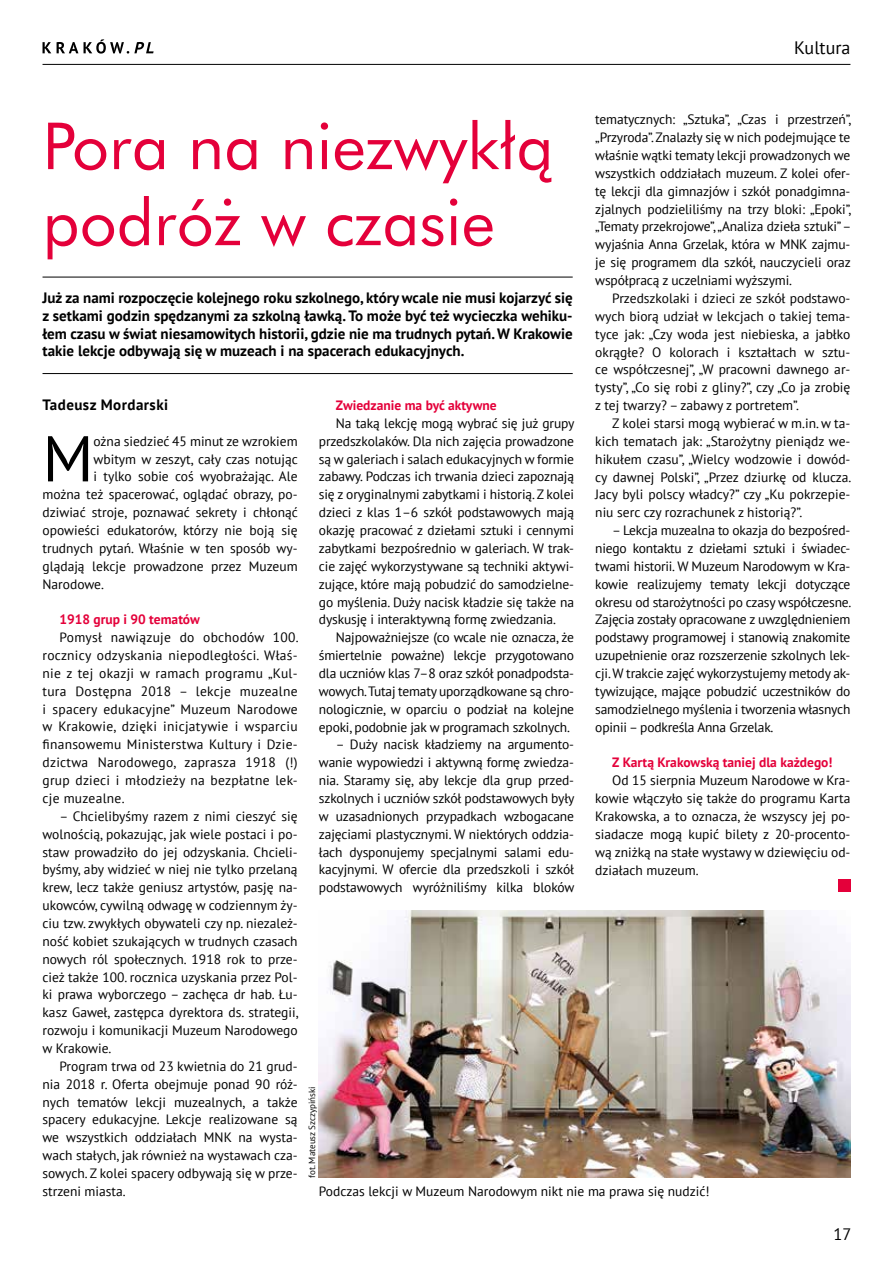
<style>
.page{position:relative;width:893px;height:1263px;background:#fff}
.page>*{position:absolute;margin:0;border:0;box-sizing:border-box;transform-origin:0 0}
.t1{font:64.5px "PT Sans";color:#000}
.t2{font:63.3px/76.1px "Futura PL";color:#e4003a}
.t3{font:18px "PT Sans";color:#000}
.t4{font:16.5px "PT Sans";color:#000}
.t5{font:700 15px/17.9px "PT Sans";color:#000;text-align:justify}
.t6{font:700 15px "PT Sans";letter-spacing:.03em;color:#000}
.t7{font:13.5px/17.9px "PT Sans";letter-spacing:-.01em;color:#000;text-align:justify}
.t8{font:700 13.5px "PT Sans";color:#e4003a}
.t9{font:9px "PT Sans";color:#000}
</style>
<div class="page">
<hr style="left:43px;top:64px;width:807px;height:1px;background:#000">
<svg style="left:43px;top:39px;width:111px;height:15px"></svg>
<div style="left:838px;top:879px;width:12px;height:13px;background:#e4003a"></div>
<hr style="left:43px;top:277px;width:530px;height:1px;background:#000">
<hr style="left:43px;top:373px;width:530px;height:1px;background:#000">
<img style="left:319px;top:910px;width:531px;height:268px">
<h3 class="t3" style="left:794px;top:36px;width:58px">Kultura</h3>
<p class="t7" style="left:595px;top:110px;width:258px">tematycznych: „Sztuka”, „Czas i przestrzeń”, „Przyroda”. Znalazły się w nich podejmujące te właśnie wątki tematy lekcji prowadzonych we wszystkich oddziałach muzeum. Z kolei ofer&shy;tę lekcji dla gimnazjów i szkół ponadgimna&shy;zjalnych podzieliliśmy na trzy bloki: „Epoki”, „Tematy przekrojowe”, „Analiza dzieła sztuki” – wyjaśnia Anna Grzelak, która w MNK zajmu&shy;je się programem dla szkół, nauczycieli oraz współpracą z uczelniami wyższymi.</p>
<p class="t7" style="left:595px;top:289px;width:257px;text-indent:17px">Przedszkolaki i dzieci ze szkół podstawo&shy;wych biorą udział w lekcjach o takiej tema&shy;tyce jak: „Czy woda jest niebieska, a jabłko okrągłe? O kolorach i kształtach w sztu&shy;ce współczesnej”, „W pracowni dawnego ar&shy;tysty”, „Co się robi z gliny?”, czy „Co ja zrobię z tej twarzy? – zabawy z portretem”.</p>
<p class="t7" style="left:595px;top:414px;width:258px;text-indent:17px">Z kolei starsi mogą wybierać w m.in. w ta&shy;kich tematach jak: „Starożytny pieniądz we&shy;hikułem czasu”, „Wielcy wodzowie i dowód&shy;cy dawnej Polski”, „Przez dziurkę od klucza.<br>Jacy byli polscy władcy?” czy „Ku pokrzepie&shy;niu serc czy rozrachunek z historią?”.</p>
<p class="t7" style="left:595px;top:521px;width:258px;text-align:left;text-indent:17px">– Lekcja muzealna to okazja do bezpośred&shy;niego kontaktu z dziełami sztuki i świadec&shy;twami historii. W Muzeum Narodowym w Kra&shy;kowie realizujemy tematy lekcji dotyczące okresu od starożytności po czasy współczesne.<br>Zajęcia zostały opracowane z uwzględnieniem podstawy programowej i stanowią znakomite uzupełnienie oraz rozszerzenie szkolnych lek&shy;cji. W trakcie zajęć wykorzystujemy metody ak&shy;tywizujące, mające pobudzić uczestników do samodzielnego myślenia i tworzenia własnych opinii – podkreśla Anna Grzelak.</p>
<p class="t8" style="left:612px;top:754px;width:222px">Z Kartą Krakowską taniej dla każdego!</p>
<p class="t7" style="left:595px;top:771px;width:257px;text-indent:17px">Od 15 sierpnia Muzeum Narodowe w Kra&shy;kowie włączyło się także do programu Karta Krakowska, a to oznacza, że wszyscy jej po&shy;siadacze mogą kupić bilety z 20-procento&shy;wą zniżką na stałe wystawy w dziewięciu od&shy;działach muzeum.</p>
<h2 class="t2" style="left:43px;top:107px;width:512px">Pora na niezwykłą podróż w czasie</h2>
<p class="t5" style="left:43px;top:288px;width:532px">Już za nami rozpoczęcie kolejnego roku szkolnego, który wcale nie musi kojarzyć się z setkami godzin spędzanymi za szkolną ławką. To może być też wycieczka wehiku&shy;łem czasu w świat niesamowitych historii, gdzie nie ma trudnych pytań. W Krakowie takie lekcje odbywają się w muzeach i na spacerach edukacyjnych.</p>
<p class="t6" style="left:43px;top:395px;width:127px">Tadeusz Mordarski</p>
<h1 class="t1" style="left:43px;top:417px;width:53px">M</h1>
<p class="t7" style="left:94px;top:432px;width:206px">ożna siedzieć 45 minut ze wzrokiem</p>
<p class="t8" style="left:336px;top:396px;width:162px">Zwiedzanie ma być aktywne</p>
<p class="t7" style="left:319px;top:414px;width:257px;text-indent:17px">Na taką lekcję mogą wybrać się już grupy przedszkolaków. Dla nich zajęcia prowadzone są w galeriach i salach edukacyjnych w formie zabawy. Podczas ich trwania dzieci zapoznają się z oryginalnymi zabytkami i historią. Z kolei dzieci z klas 1–6 szkół podstawowych mają okazję pracować z dziełami sztuki i cennymi zabytkami bezpośrednio w galeriach. W trak&shy;cie zajęć wykorzystywane są techniki aktywi&shy;zujące, które mają pobudzić do samodzielne&shy;go myślenia. Duży nacisk kładzie się także na dyskusję i interaktywną formę zwiedzania.</p>
<p class="t7" style="left:319px;top:628px;width:257px;text-indent:17px">Najpoważniejsze (co wcale nie oznacza, że śmiertelnie poważne) lekcje przygotowano dla uczniów klas 7–8 oraz szkół ponadpodsta&shy;wowych. Tutaj tematy uporządkowane są chro&shy;nologicznie, w oparciu o podział na kolejne epoki, podobnie jak w programach szkolnych.</p>
<p class="t7" style="left:319px;top:735px;width:257px;text-indent:17px">– Duży nacisk kładziemy na argumento&shy;wanie wypowiedzi i aktywną formę zwiedza&shy;nia. Staramy się, aby lekcje dla grup przed&shy;szkolnych i uczniów szkół podstawowych były w uzasadnionych przypadkach wzbogacane zajęciami plastycznymi. W niektórych oddzia&shy;łach dysponujemy specjalnymi salami edu&shy;kacyjnymi. W ofercie dla przedszkoli i szkół podstawowych wyróżniliśmy kilka bloków</p>
<p class="t7" style="left:94px;top:449px;width:206px">wbitym w zeszyt, cały czas notując</p>
<p class="t7" style="left:94px;top:467px;width:206px">i tylko sobie coś wyobrażając. Ale</p>
<p class="t7" style="left:43px;top:485px;width:257px">można też spacerować, oglądać obrazy, po-</p>
<p class="t7" style="left:43px;top:503px;width:257px">dziwiać stroje, poznawać sekrety i chłonąć</p>
<p class="t7" style="left:43px;top:521px;width:257px">opowieści edukatorów, którzy nie boją się</p>
<p class="t7" style="left:43px;top:539px;width:257px">trudnych pytań. Właśnie w ten sposób wy-</p>
<p class="t7" style="left:43px;top:557px;width:257px">glądają lekcje prowadzone przez Muzeum</p>
<p class="t7" style="left:43px;top:575px;width:63px">Narodowe.</p>
<p class="t8" style="left:60px;top:611px;width:142px">1918 grup i 90 tematów</p>
<p class="t7" style="left:43px;top:628px;width:258px;text-indent:17px">Pomysł nawiązuje do obchodów 100. rocznicy odzyskania niepodległości. Właś&shy;nie z tej okazji w ramach programu „Kul&shy;tura Dostępna 2018 – lekcje muzealne i spacery edukacyjne” Muzeum Narodowe w Krakowie, dzięki inicjatywie i wsparciu finansowemu Ministerstwa Kultury i Dzie&shy;dzictwa Narodowego, zaprasza 1918 (!) grup dzieci i młodzieży na bezpłatne lek&shy;cje muzealne.</p>
<p class="t7" style="left:43px;top:807px;width:258px;text-indent:17px">– Chcielibyśmy razem z nimi cieszyć się wolnością, pokazując, jak wiele postaci i po&shy;staw prowadziło do jej odzyskania. Chcieli&shy;byśmy, aby widzieć w niej nie tylko przelaną krew, lecz także geniusz artystów, pasję na&shy;ukowców, cywilną odwagę w codziennym ży&shy;ciu tzw. zwykłych obywateli czy np. niezależ&shy;ność kobiet szukających w trudnych czasach nowych ról społecznych. 1918 rok to prze&shy;cież także 100. rocznica uzyskania przez Pol&shy;ki prawa wyborczego – zachęca dr hab. Łu&shy;kasz Gaweł, zastępca dyrektora ds. strategii, rozwoju i komunikacji Muzeum Narodowego w Krakowie.</p>
<p class="t7" style="left:43px;top:1057px;width:257px;text-indent:17px">Program trwa od 23 kwietnia do 21 grud&shy;nia 2018 r. Oferta obejmuje ponad 90 róż&shy;nych tematów lekcji muzealnych, a także spacery edukacyjne. Lekcje realizowane są we wszystkich oddziałach MNK na wysta&shy;wach stałych, jak również na wystawach cza&shy;sowych. Z kolei spacery odbywają się w prze&shy;strzeni miasta.</p>
<p class="t9" style="left:306px;top:1178px;width:93px;rotate:-90deg">fot. Mateusz Szczypiński</p>
<p class="t7" style="left:319px;top:1182px;width:392px">Podczas lekcji w Muzeum Narodowym nikt nie ma prawa się nudzić!</p>
<p class="t4" style="left:833px;top:1223px;width:19px">17</p>
</div>
